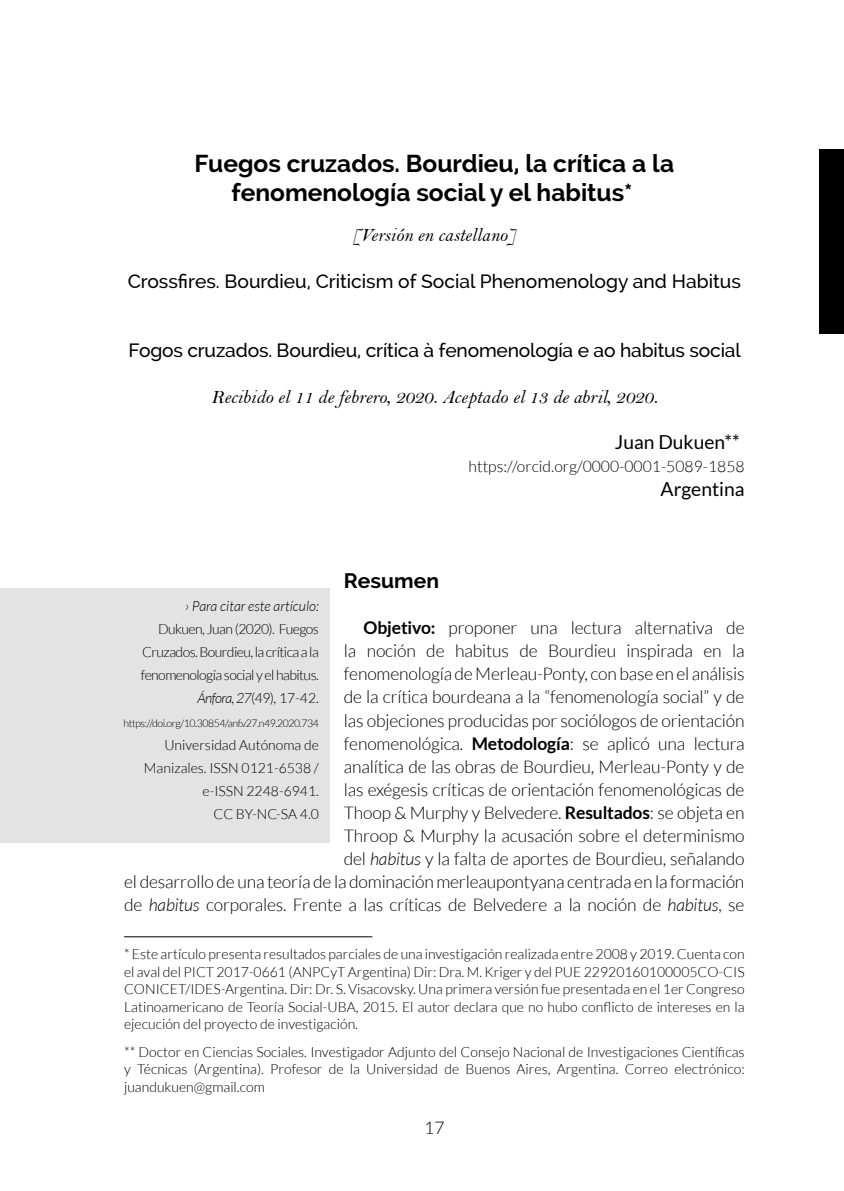
<style>
.page{position:relative;width:844px;height:1191px;background:#fff}
.page>*{position:absolute;margin:0;border:0;box-sizing:border-box;transform-origin:0 0}
.t1{font:700 24.5px/29.4px "Raleway";color:#000;text-align:center}
.t2{font:700 21px "Raleway";color:#000}
.t3{font:500 19.25px "Raleway";letter-spacing:-.01em;color:#000}
.t4{font:19.25px "Bell MT Italic";color:#000}
.t5{font:19.25px "Lato";color:#000}
.t6{font:300 17.5px/23.1px "Lato";letter-spacing:-.01em;color:#000;text-align:right}
.t7{font:300 15.75px "Lato";color:#000}
.t8{font:300 14px/17.5px "Lato";color:#000;text-align:justify}
.t9{font:300 14px/23.1px "Lato";letter-spacing:-.04em;color:#000;text-align:right}
.t10{font:italic 300 14px "Lato";color:#000}
.t11{font:300 10.5px "Lato";letter-spacing:-.04em;color:#000}
.s1{font-weight:700}
.s2{font-style:italic}
</style>
<div class="page">
<hr style="left:124px;top:936px;width:248px;height:1px;background:#000">
<div style="left:0;top:588px;width:330px;height:254px;background:#e3e3e3"></div>
<div style="left:819px;top:149px;width:24px;height:185px;background:#000"></div>
<h1 class="t1" style="left:194px;top:149px;width:481px">Fuegos cruzados. Bourdieu, la crítica a la fenomenología social y el habitus*</h1>
<h3 class="t4" style="left:352px;top:224px;width:165px">[Versión en castellano]</h3>
<h3 class="t3" style="left:128px;top:270px;width:614px">Crossfires. Bourdieu, Criticism of Social Phenomenology and Habitus</h3>
<h3 class="t3" style="left:128px;top:339px;width:613px">Fogos cruzados. Bourdieu, crítica à fenomenología e ao habitus social</h3>
<h3 class="t4" style="left:211px;top:385px;width:447px">Recibido el 11 de febrero, 2020. Aceptado el 13 de abril, 2020.</h3>
<h3 class="t5" style="left:614px;top:431px;width:126px">Juan Dukuen**</h3>
<p class="t7" style="left:468px;top:458px;width:277px">https://orcid.org/0000-0001-5089-1858</p>
<h3 class="t5" style="left:660px;top:478px;width:86px">Argentina</h3>
<h2 class="t2" style="left:344px;top:568px;width:97px">Resumen</h2>
<p class="t6" style="left:124px;top:616px;width:622px"><span class="s1">Objetivo:</span> proponer una lectura alternativa de<br>la noción de habitus de Bourdieu inspirada en la<br>fenomenología de Merleau-Ponty, con base en el análisis<br>de la crítica bourdeana a la “fenomenología social” y de<br>las objeciones producidas por sociólogos de orientación<br>fenomenológica. <span class="s1">Metodología</span>: se aplicó una lectura<br>analítica de las obras de Bourdieu, Merleau-Ponty y de<br>las exégesis críticas de orientación fenomenológicas de<br>Thoop &amp; Murphy y Belvedere. <span class="s1">Resultados</span>: se objeta en<br>Throop &amp; Murphy la acusación sobre el determinismo<br>del <span class="s2">habitus</span> y la falta de aportes de Bourdieu, señalando<br>el desarrollo de una teoría de la dominación merleaupontyana centrada en la formación de <span class="s2">habitus</span> corporales. Frente a las críticas de Belvedere a la noción de <span class="s2">habitus</span>, se</p>
<p class="t8" style="left:124px;top:945px;width:622px">* Este artículo presenta resultados parciales de una investigación realizada entre 2008 y 2019. Cuenta con el aval del PICT 2017-0661 (ANPCyT Argentina) Dir: Dra. M. Kriger y del PUE 22920160100005CO-CIS CONICET/IDES-Argentina. Dir: Dr. S. Visacovsky. Una primera versión fue presentada en el 1er Congreso Latinoamericano de Teoría Social-UBA, 2015. El autor declara que no hubo conflicto de intereses en la ejecución del proyecto de investigación.</p>
<p class="t8" style="left:124px;top:1043px;width:622px">** Doctor en Ciencias Sociales. Investigador Adjunto del Consejo Nacional de Investigaciones Científicas y Técnicas (Argentina). Profesor de la Universidad de Buenos Aires, Argentina. Correo electrónico: juandukuen@gmail.com</p>
<p class="t10" style="left:185px;top:598px;width:135px">› Para citar este artículo:</p>
<p class="t9" style="left:141px;top:617px;width:180px">Dukuen, Juan (2020). Fuegos<br>Cruzados. Bourdieu, la crítica a la fenomenología social y el habitus.<br><span class="s2">Ánfora, 27</span>(49), 17-42.</p>
<p class="t11" style="left:123px;top:717px;width:197px">https://doi.org/10.30854/anf.v27.n49.2020.734</p>
<p class="t8" style="left:144px;top:733px;width:176px;line-height:23.1px;text-align:right">Universidad Autónoma de<br>Manizales. ISSN 0121-6538 / e-ISSN 2248-6941.<br>CC BY-NC-SA 4.0</p>
<p class="t6" style="left:424px;top:1115px;width:22px">17</p>
</div>
